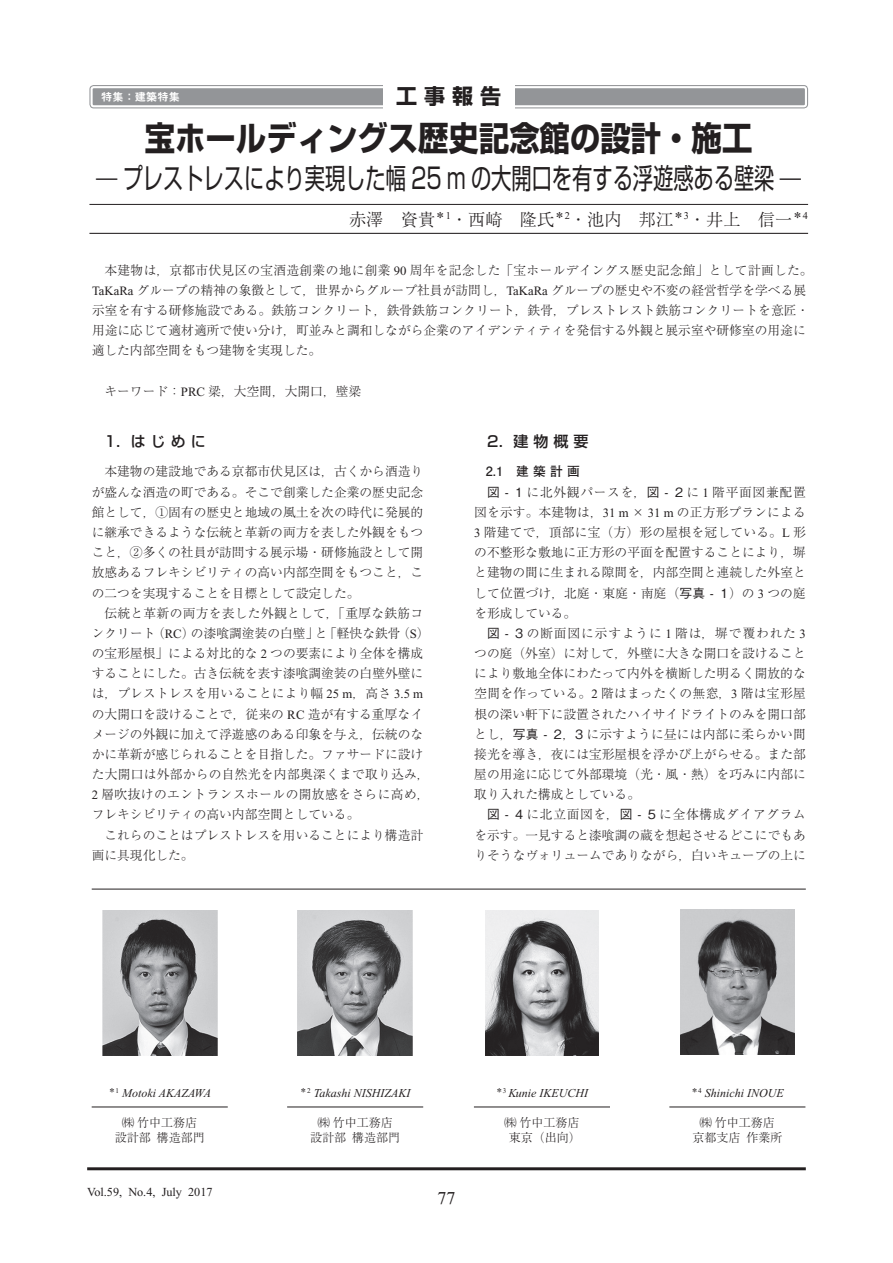
<style>
.page{position:relative;width:893px;height:1263px;background:#fff}
.page>*{position:absolute;margin:0;border:0;box-sizing:border-box;transform-origin:0 0}
.t1{font:700 33.75px "Shin Go Pro";color:#231f20;scale:.9 1}
.t2{font:28.5px "Shin Go Pro";color:#231f20;scale:.71 1}
.t3{font:700 21px "Shin Go Pro";color:#231f20}
.t4{font:18px "Times New Roman";color:#231f20}
.t5{font:300 17.25px "Ryumin Pr 6";color:#231f20}
.t6{font:500 15px "Shin Go Pro";letter-spacing:.335em;color:#231f20}
.t7{font:300 12.75px/20.2px "Ryumin Pr 6";color:#231f20;text-align:justify}
.t8{font:700 12.75px "Futo Go B101 Pro";color:#231f20}
.t9{font:12.15px "Times New Roman";color:#231f20}
.t10{font:italic 12px "Times New Roman";color:#231f20}
.t11{font:300 12px/15px "Ryumin Pr 6";color:#231f20;text-align:center}
.t12{font:11.25px "Midashi Go Pro MB31";color:#fff}
.s1{font-weight:300;font-stretch:expanded;font-size:30px}
.s2{font-family:"Times New Roman";font-weight:400}
.s3{font-family:"Gothic BBB Pro";font-weight:500}
</style>
<div class="page">
<hr style="left:87px;top:1167px;width:719px;height:3px;background:#231f20">
<svg style="left:89px;top:85px;width:719px;height:23px"></svg>
<div style="left:92px;top:87px;width:714px;height:19px;background:#939598;border-radius:2px"></div>
<div style="left:91px;top:86px;width:716px;height:21px;border:2px solid #fff;border-radius:2px"></div>
<div style="left:383px;top:84px;width:132px;height:25px;background:#fff"></div>
<hr style="left:89px;top:204px;width:719px;height:1px;background:#231f20">
<hr style="left:89px;top:233px;width:719px;height:1px;background:#231f20">
<hr style="left:669px;top:1107px;width:136px;height:1px;background:#231f20">
<hr style="left:287px;top:1107px;width:136px;height:1px;background:#231f20">
<hr style="left:474px;top:1107px;width:136px;height:1px;background:#231f20">
<hr style="left:92px;top:1107px;width:136px;height:1px;background:#231f20">
<hr style="left:92px;top:889px;width:714px;height:1px;background:#231f20">
<img style="left:102px;top:910px;width:115px;height:145px">
<img style="left:298px;top:910px;width:115px;height:145px">
<img style="left:485px;top:910px;width:114px;height:145px">
<img style="left:680px;top:909px;width:114px;height:145px">
<p class="t12" style="left:101px;top:88px;width:80px">特集：建築特集</p>
<h3 class="t3" style="left:396px;top:79px;width:106px">工 事 報 告</h3>
<h1 class="t1" style="left:145px;top:111px;width:677px">宝ホールディングス歴史記念館の設計・施工</h1>
<h2 class="t2" style="left:96px;top:154px;width:995px"><span class="s1">—</span> プレストレスにより実現した幅 25 m の大開口を有する浮遊感ある壁梁 <span class="s1">—</span></h2>
<h3 class="t5" style="left:349px;top:206px;width:460px">赤澤 資貴<sup>＊</sup><sup>1</sup>・西崎 隆氏<sup>＊</sup><sup>2</sup>・池内 邦江<sup>＊</sup><sup>3</sup>・井上 信一<sup>＊</sup><sup>4</sup></h3>
<p class="t7" style="left:92px;top:259px;width:722px;text-align:left;text-indent:13px">本建物は，京都市伏見区の宝酒造創業の地に創業 <span class="s2">90</span> 周年を記念した「宝ホールデイングス歴史記念館」として計画した。<span class="s2">TaKaRa</span> グループの精神の象徴として，世界からグループ社員が訪問し，<span class="s2">TaKaRa</span> グループの歴史や不変の経営哲学を学べる展示室を有する研修施設である。鉄筋コンクリート，鉄骨鉄筋コンクリート，鉄骨，プレストレスト鉄筋コンクリートを意匠・用途に応じて適材適所で使い分け，町並みと調和しながら企業のアイデンティティを発信する外観と展示室や研修室の用途に適した内部空間をもつ建物を実現した。</p>
<p class="t7" style="left:104px;top:380px;width:258px">キーワード：<span class="s2">PRC</span> 梁，大空間，大開口，壁梁</p>
<p class="t6" style="left:104px;top:429px;width:103px">1．はじめに</p>
<p class="t7" style="left:92px;top:461px;width:333px;text-indent:13px">本建物の建設地である京都市伏見区は，古くから酒造りが盛んな酒造の町である。そこで創業した企業の歴史記念館として，①固有の歴史と地域の風土を次の時代に発展的に継承できるような伝統と革新の両方を表した外観をもつこと，②多くの社員が訪問する展示場・研修施設として開放感あるフレキシビリティの高い内部空間をもつこと，この二つを実現することを目標として設定した。</p>
<p class="t7" style="left:92px;top:602px;width:339px;text-align:left;text-indent:13px">伝統と革新の両方を表した外観として，「重厚な鉄筋コンクリート（<span class="s2">RC</span>）の漆喰調塗装の白壁」と「軽快な鉄骨（<span class="s2">S</span>）の宝形屋根」による対比的な <span class="s2">2</span> つの要素により全体を構成することにした。古き伝統を表す漆喰調塗装の白壁外壁には，プレストレスを用いることにより幅 <span class="s2">25 m</span>，高さ <span class="s2">3.5 m</span>の大開口を設けることで，従来の <span class="s2">RC</span> 造が有する重厚なイメージの外観に加えて浮遊感のある印象を与え，伝統のなかに革新が感じられることを目指した。ファサードに設けた大開口は外部からの自然光を内部奥深くまで取り込み，<br><span class="s2">2</span> 層吹抜けのエントランスホールの開放感をさらに高め，フレキシビリティの高い内部空間としている。</p>
<p class="t7" style="left:92px;top:824px;width:333px;text-indent:13px">これらのことはプレストレスを用いることにより構造計画に具現化した。</p>
<p class="t6" style="left:487px;top:429px;width:103px">2．建物概要</p>
<p class="t8" style="left:486px;top:461px;width:95px">2.1　建築計画</p>
<p class="t7" style="left:474px;top:481px;width:333px;text-indent:13px"><span class="s3">図 - 1</span> に北外観パースを，<span class="s3">図 - 2</span> に <span class="s2">1</span> 階平面図兼配置図を示す。本建物は，<span class="s2">31 m</span> × <span class="s2">31 m</span> の正方形プランによる<span class="s2">3</span> 階建てで，頂部に宝（方）形の屋根を冠している。<span class="s2">L</span> 形の不整形な敷地に正方形の平面を配置することにより，塀と建物の間に生まれる隙間を，内部空間と連続した外室として位置づけ，北庭・東庭・南庭（<span class="s3">写真 - 1</span>）の <span class="s2">3</span> つの庭を形成している。</p>
<p class="t7" style="left:474px;top:622px;width:333px;text-indent:13px"><span class="s3">図 - 3</span> の断面図に示すように <span class="s2">1</span> 階は，塀で覆われた <span class="s2">3</span>つの庭（外室）に対して，外壁に大きな開口を設けることにより敷地全体にわたって内外を横断した明るく開放的な空間を作っている。<span class="s2">2</span> 階はまったくの無窓，<span class="s2">3</span> 階は宝形屋根の深い軒下に設置されたハイサイドライトのみを開口部とし，<span class="s3">写真 - 2</span>，<span class="s3">3</span> に示すように昼には内部に柔らかい間接光を導き，夜には宝形屋根を浮かび上がらせる。また部屋の用途に応じて外部環境（光・風・熱）を巧みに内部に取り入れた構成としている。</p>
<p class="t7" style="left:474px;top:804px;width:333px;text-indent:13px"><span class="s3">図 - 4</span> に北立面図を，<span class="s3">図 - 5</span> に全体構成ダイアグラムを示す。一見すると漆喰調の蔵を想起させるどこにでもありそうなヴォリュームでありながら，白いキューブの上に</p>
<p class="t10" style="left:108px;top:1086px;width:104px"><sup>＊</sup><sup>1</sup> Motoki AKAZAWA</p>
<p class="t11" style="left:115px;top:1115px;width:92px">㈱竹中工務店設計部構造部門</p>
<p class="t9" style="left:87px;top:1185px;width:127px">Vol.59, No.4, July 2017</p>
<p class="t10" style="left:300px;top:1086px;width:112px"><sup>＊</sup><sup>2</sup> Takashi NISHIZAKI</p>
<p class="t11" style="left:310px;top:1115px;width:92px">㈱竹中工務店<br>設計部構造部門</p>
<h3 class="t4" style="left:437px;top:1188px;width:19px">77</h3>
<p class="t10" style="left:496px;top:1086px;width:94px"><sup>＊</sup><sup>3</sup> Kunie IKEUCHI</p>
<p class="t11" style="left:504px;top:1115px;width:78px">㈱竹中工務店東京（出向）</p>
<p class="t10" style="left:691px;top:1086px;width:94px"><sup>＊</sup><sup>4</sup> Shinichi INOUE</p>
<p class="t11" style="left:692px;top:1115px;width:91px">㈱竹中工務店京都支店作業所</p>
</div>
